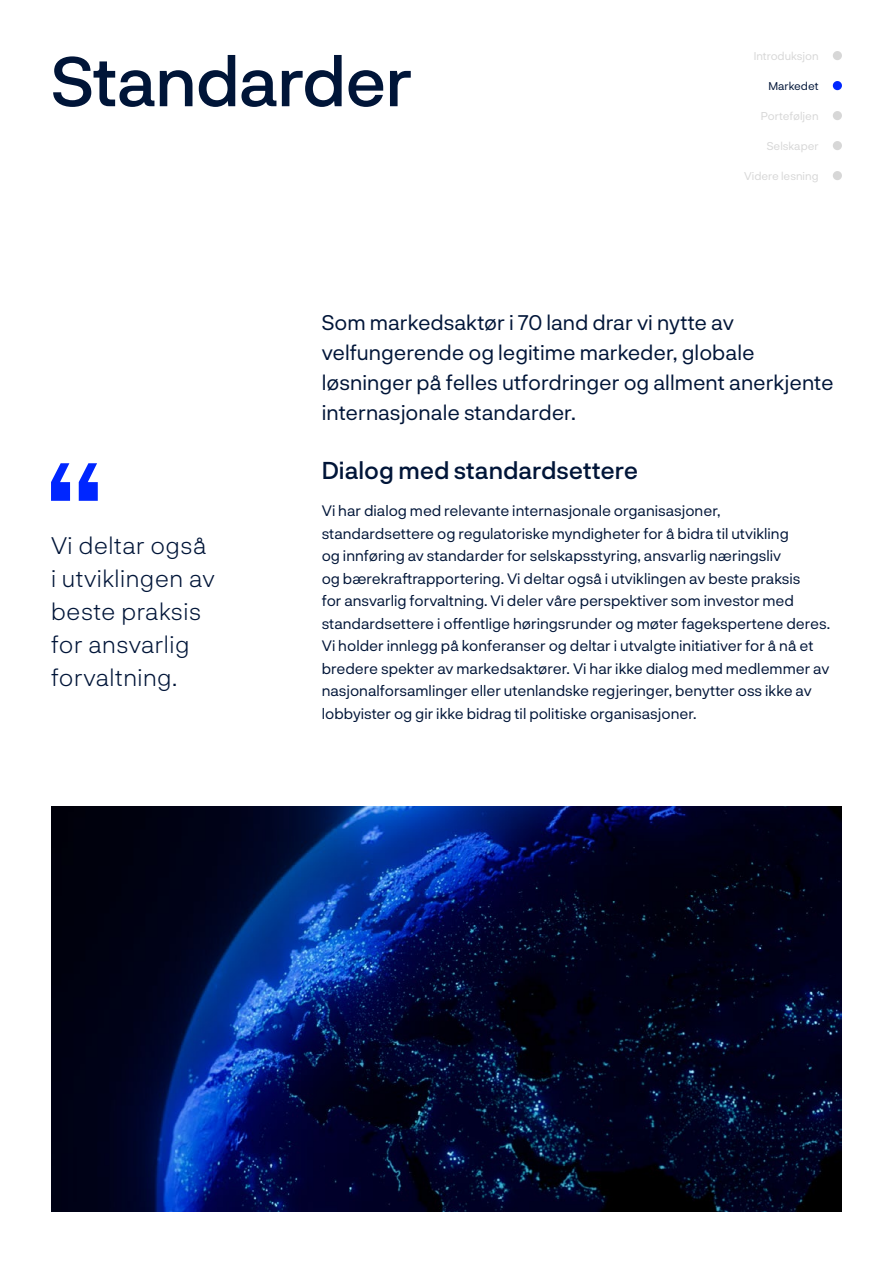
<style>
.page{position:relative;width:893px;height:1263px;background:#fff}
.page>*{position:absolute;margin:0;border:0;box-sizing:border-box;transform-origin:0 0}
.t1{font:500 69px "Norges Bank";letter-spacing:-.015em;color:#001538}
.t2{font:300 24px/33px "Norges Bank";letter-spacing:.02em;color:#001538}
.t3{font:500 24px "Norges Bank";color:#001538}
.Ingress{font:21px/30px "Norges Bank";color:#001538}
.Brødtekst{font:15px/22.5px "Norges Bank";color:#001538}
.t4{font:11.25px "Norges Bank";color:#d7d7d7}
.t5{font:11.25px "Norges Bank";color:#001538}
</style>
<div class="page">
<img style="left:51px;top:807px;width:791px;height:405px">
<svg style="left:51px;top:463px;width:47px;height:38px"></svg>
<div style="left:833px;top:51px;width:9px;height:9px;background:#d7d7d7;border-radius:50%"></div>
<div style="left:833px;top:81px;width:9px;height:9px;background:#0026ff;border-radius:50%"></div>
<div style="left:833px;top:111px;width:9px;height:9px;background:#d7d7d7;border-radius:50%"></div>
<div style="left:833px;top:141px;width:9px;height:9px;background:#d7d7d7;border-radius:50%"></div>
<div style="left:833px;top:171px;width:9px;height:9px;background:#d7d7d7;border-radius:50%"></div>
<h2 class="t1" style="left:51px;top:33px;width:363px">Standarder</h2>
<p class="t4" style="left:754px;top:48px;width:66px">Introduksjon</p>
<p class="t5" style="left:768px;top:78px;width:52px">Markedet</p>
<p class="t4" style="left:761px;top:108px;width:59px">Porteføljen</p>
<p class="t4" style="left:767px;top:138px;width:53px">Selskaper</p>
<p class="t4" style="left:744px;top:168px;width:76px">Videre lesning</p>
<h2 class="t2" style="left:51px;top:527px;width:165px">Vi deltar også i utviklingen av beste praksis for ansvarlig forvaltning.</h2>
<p class="Ingress" style="left:322px;top:307px;width:513px">Som markedsaktør i 70 land drar vi nytte av velfungerende og legitime markeder, globale løsninger på felles utfordringer og allment anerkjente internasjonale standarder.</p>
<h3 class="t3" style="left:322px;top:453px;width:318px">Dialog med standardsettere</h3>
<p class="Brødtekst" style="left:322px;top:499px;width:510px">Vi har dialog med relevante internasjonale organisasjoner, standardsettere og regulatoriske myndigheter for å bidra til utvikling<br>og innføring av standarder for selskapsstyring, ansvarlig næringsliv<br>og bærekraftrapportering. Vi deltar også i utviklingen av beste praksis<br>for ansvarlig forvaltning. Vi deler våre perspektiver som investor med standardsettere i offentlige høringsrunder og møter fagekspertene deres.<br>Vi holder innlegg på konferanser og deltar i utvalgte initiativer for å nå et bredere spekter av markedsaktører. Vi har ikke dialog med medlemmer av nasjonalforsamlinger eller utenlandske regjeringer, benytter oss ikke av lobbyister og gir ikke bidrag til politiske organisasjoner.</p>
</div>
